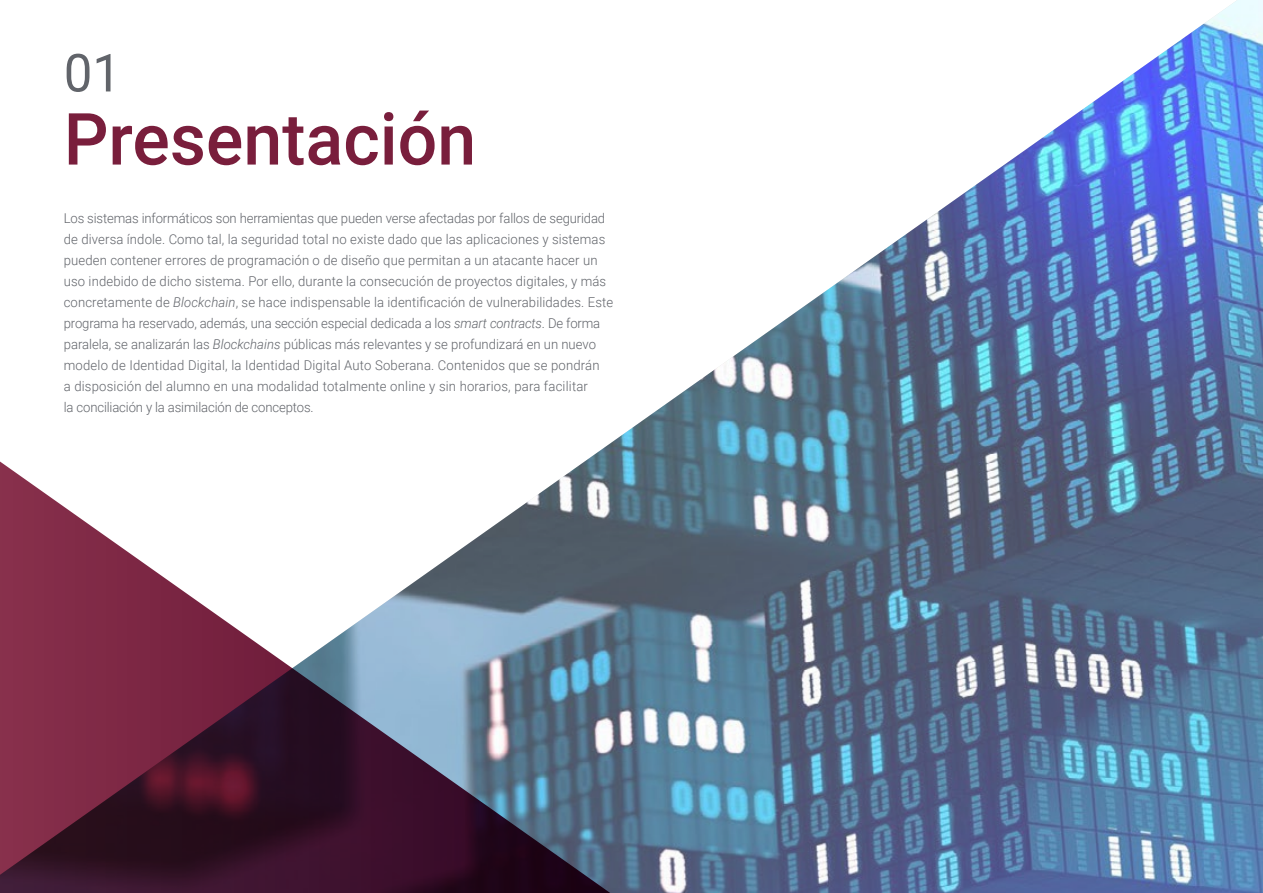
<style>
.page{position:relative;width:1263px;height:893px;background:#fff}
.page>*{position:absolute;margin:0;border:0;box-sizing:border-box;transform-origin:0 0}
.t1{font:500 72px "Roboto";color:#791e3c}
.t2{font:52.5px "Roboto";color:#61646a}
.t3{font:300 13.5px/21px "Roboto";letter-spacing:.01em;color:#61646a}
.s1{font-style:italic}
</style>
<div class="page">
<img style="left:606px;top:0;width:657px;height:893px">
<svg style="left:0;top:446px;width:640px;height:447px"></svg>
<h2 class="t2" style="left:64px;top:36px;width:59px">01</h2>
<h1 class="t1" style="left:64px;top:89px;width:414px">Presentación</h1>
<p class="t3" style="left:64px;top:207px;width:551px">Los sistemas informáticos son herramientas que pueden verse afectadas por fallos de seguridad de diversa índole. Como tal, la seguridad total no existe dado que las aplicaciones y sistemas pueden contener errores de programación o de diseño que permitan a un atacante hacer un uso indebido de dicho sistema. Por ello, durante la consecución de proyectos digitales, y más concretamente de <span class="s1">Blockchain</span>, se hace indispensable la identificación de vulnerabilidades. Este programa ha reservado, además, una sección especial dedicada a los <span class="s1">smart contracts</span>. De forma paralela, se analizarán las <span class="s1">Blockchains</span> públicas más relevantes y se profundizará en un nuevo modelo de Identidad Digital, la Identidad Digital Auto Soberana. Contenidos que se pondrán<br>a disposición del alumno en una modalidad totalmente online y sin horarios, para facilitar<br>la conciliación y la asimilación de conceptos.</p>
</div>
